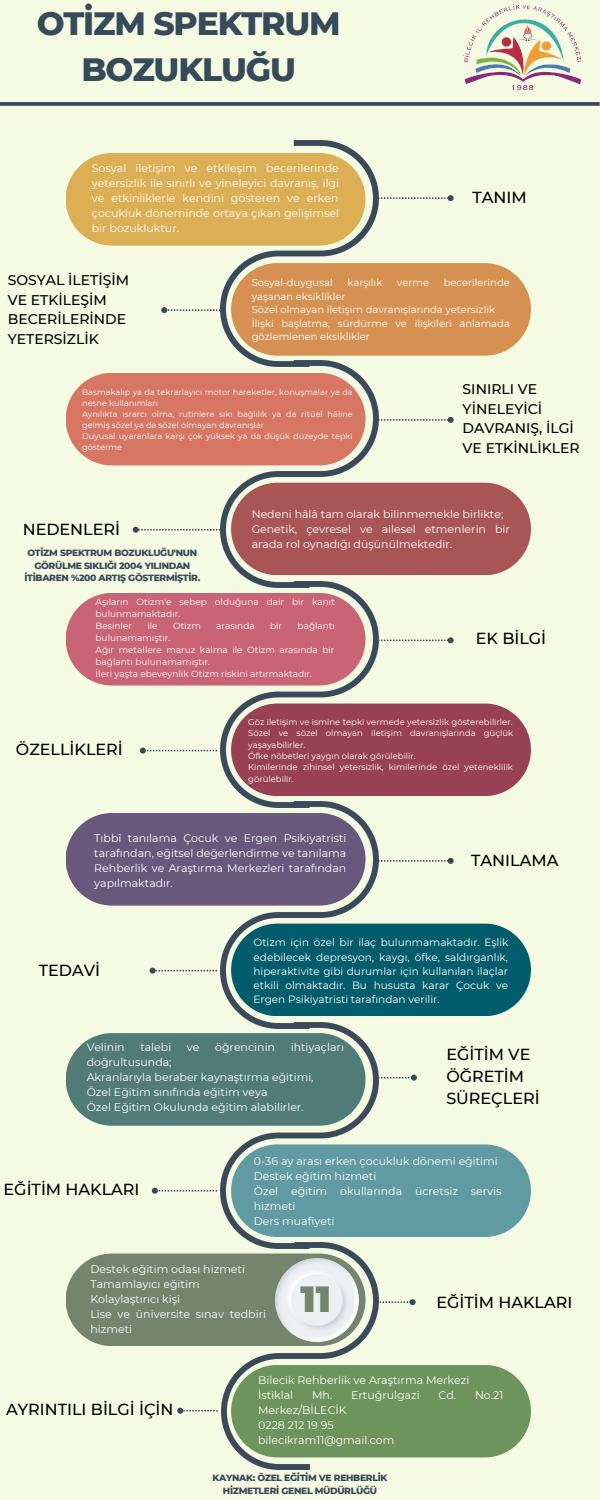
<style>
.page{position:relative;width:600px;height:1500px;background:#f5fae2}
.page>*{position:absolute;margin:0;border:0;box-sizing:border-box;transform-origin:0 0}
.t1{font:900 36.3px "Montserrat";color:#74846d}
.t2{font:800 33px/45.8px "Montserrat";letter-spacing:-.035em;color:#364a5a;text-align:center}
.t3{font:500 16px/21.8px "Montserrat";color:#000}
.t4{font:500 14px/19.5px "Montserrat";color:#000}
.t5{font:11px/15px "Montserrat";color:#fff}
.t6{font:10.5px/14.2px "Montserrat";color:#fff;text-align:justify}
.t7{font:10px/13.5px "Montserrat";color:#fff}
.t8{font:800 9.2px/12.8px "Montserrat";letter-spacing:-.035em;color:#364a5a;text-align:center}
.t9{font:9px/12px "Montserrat";color:#fff}
.t10{font:8.5px/11.3px "Montserrat";color:#fff}
.t11{font:8.2px/10.9px "Montserrat";color:#fff}
</style>
<div class="page">
<img style="left:221px;top:1028px;width:157px;height:215px">
<img style="left:221px;top:140px;width:157px;height:221px">
<img style="left:221px;top:361px;width:157px;height:220px">
<img style="left:221px;top:581px;width:157px;height:221px">
<img style="left:221px;top:802px;width:157px;height:226px">
<img style="left:221px;top:1243px;width:158px;height:226px">
<div style="left:66px;top:153px;width:300px;height:93px;background:#ddaf54;border-radius:46px"></div>
<div style="left:66px;top:373px;width:300px;height:92px;background:#d67663;border-radius:46px"></div>
<div style="left:66px;top:593px;width:300px;height:93px;background:#c96477;border-radius:46px"></div>
<div style="left:66px;top:813px;width:300px;height:93px;background:#68597c;border-radius:46px"></div>
<div style="left:66px;top:1033px;width:300px;height:93px;background:#517b77;border-radius:46px"></div>
<div style="left:231px;top:263px;width:300px;height:93px;background:#d69152;border-radius:46px"></div>
<svg style="left:161px;top:306px;width:60px;height:8px"></svg>
<div style="left:231px;top:483px;width:300px;height:92px;background:#a55;border-radius:46px"></div>
<svg style="left:132px;top:526px;width:89px;height:8px"></svg>
<div style="left:231px;top:704px;width:300px;height:92px;background:#994154;border-radius:46px"></div>
<svg style="left:139px;top:747px;width:78px;height:7px"></svg>
<div style="left:231px;top:924px;width:300px;height:92px;background:#015c6b;border-radius:46px"></div>
<svg style="left:149px;top:967px;width:68px;height:7px"></svg>
<div style="left:231px;top:1144px;width:300px;height:93px;background:#609ba4;border-radius:46px"></div>
<svg style="left:151px;top:1187px;width:66px;height:7px"></svg>
<svg style="left:378px;top:416px;width:76px;height:8px"></svg>
<svg style="left:378px;top:636px;width:76px;height:9px"></svg>
<svg style="left:378px;top:857px;width:76px;height:8px"></svg>
<svg style="left:378px;top:1074px;width:39px;height:8px"></svg>
<svg style="left:378px;top:194px;width:76px;height:8px"></svg>
<div style="left:66px;top:1254px;width:300px;height:92px;background:#74846d;border-radius:46px"></div>
<img style="left:276px;top:1259px;width:82px;height:82px">
<svg style="left:377px;top:1298px;width:39px;height:8px"></svg>
<div style="left:231px;top:1365px;width:300px;height:92px;background:#6d945c;border-radius:46px"></div>
<svg style="left:177px;top:1407px;width:41px;height:7px"></svg>
<svg style="left:0;top:102px;width:600px;height:4px;background:#415462"></svg>
<img style="left:463px;top:4px;width:120px;height:87px">
<h2 class="t2" style="left:37px;top:0;width:305px">OTİZM SPEKTRUM<br>BOZUKLUĞU</h2>
<p class="t5" style="left:92px;top:160px;width:249px">Sosyal i letişi m ve etki leşi m beceri leri nde yetersizli k i le sınırlı ve yi neleyici davranış, i lgi ve etki nli klerle kendi ni gösteren ve erken çocukluk dönemi nde ortaya çıkan gelişi msel bi r bozukluktur.</p>
<h3 class="t3" style="left:473px;top:186px;width:56px">TANIM</h3>
<p class="t4" style="left:8px;top:271px;width:123px">SOSYAL İLETİŞİM<br>VE ETKİLEŞİM<br>BECERİLERİNDE<br>YETERSİZLİK</p>
<p class="t7" style="left:252px;top:276px;width:83px">Sosyal-duygusal</p>
<p class="t7" style="left:347px;top:276px;width:36px">karşılık</p>
<p class="t7" style="left:397px;top:276px;width:34px">verme</p>
<p class="t7" style="left:444px;top:276px;width:68px">beceri leri nde</p>
<p class="t7" style="left:252px;top:289px;width:260px">yaşanan eksi kli kler<br>Sözel olmayan i letişi m davranışlarında yetersizli k İlişki başlatma, sürdürme ve i lişki leri anlamada gözlemlenen eksi kli kler</p>
<p class="t11" style="left:82px;top:387px;width:272px">Basmakalıp ya da tekrarlayıcı motor hareketler, konuşmalar ya da nesne kullanımları<br>Aynılıkta ısrarcı olma, ruti nlere sıkı bağlılık ya da ritüel hâli ne gelmiş sözel ya da sözel olmayan davranışlar<br>Duyusal uyaranlara karşı çok yüksek ya da düşük düzeyde tepki gösterme</p>
<p class="t4" style="left:463px;top:380px;width:119px">SINIRLI VE<br>YİNELEYİCİ<br>DAVRANIŞ, İLGİ<br>VE ETKİNLİKLER</p>
<h3 class="t3" style="left:23px;top:518px;width:99px">NEDENLERİ</h3>
<p class="t8" style="left:24px;top:546px;width:177px">OTİZM SPEKTRUM BOZUKLUĞU'NUN<br>GÖRÜLME SIKLIĞI 2004 YILINDAN<br>İTİBAREN %200 ARTIŞ GÖSTERMİŞTİR.</p>
<p class="t5" style="left:252px;top:506px;width:260px">Nedeni hâlâ tam olarak bi li nmemekle bi rli kte;<br>Geneti k, çevresel ve ai lesel etmenleri n bi r arada rol oynadığı düşünülmektedi r.</p>
<p class="t9" style="left:96px;top:596px;width:241px">Aşıların Otizm'e sebep olduğuna dai r bi r kanıt bulunmamaktadır.<br>Besi nler</p>
<p class="t9" style="left:147px;top:620px;width:12px">ile</p>
<p class="t9" style="left:173px;top:620px;width:29px">Otizm</p>
<p class="t9" style="left:216px;top:620px;width:40px">arasında</p>
<p class="t9" style="left:270px;top:620px;width:14px">bir</p>
<p class="t9" style="left:298px;top:620px;width:39px">bağlantı</p>
<p class="t9" style="left:96px;top:632px;width:240px">bulunamamıştır.<br>Ağır metallere maruz kalma i le Otizm arasında bi r bağlantı bulunamamıştır.<br>İleri yaşta ebeveynli k Otizm riski ni artırmaktadır.</p>
<h3 class="t3" style="left:476px;top:628px;width:72px">EK BİLGİ</h3>
<h3 class="t3" style="left:16px;top:738px;width:108px">ÖZELLİKLERİ</h3>
<p class="t10" style="left:248px;top:716px;width:267px">Göz i letişi m ve ismi ne tepki vermede yetersizli k gösterebi li rler.<br>Sözel ve sözel olmayan i letişi m davranışlarında güçlük yaşayabi li rler.<br>Öfke nöbetleri yaygın olarak görülebi li r.<br>Ki mi leri nde zi hi nsel yetersizli k, ki mi leri nde özel yetenekli li k görülebi li r.</p>
<p class="t5" style="left:94px;top:831px;width:254px">Tıbbî tanılama Çocuk ve Ergen Psi kiyatristi tarafından, eğitsel değerlendi rme ve tanılama Rehberli k ve Araştırma Merkezleri tarafından yapılmaktadır.</p>
<h3 class="t3" style="left:471px;top:849px;width:89px">TANILAMA</h3>
<h3 class="t3" style="left:39px;top:960px;width:63px">TEDAVİ</h3>
<p class="t6" style="left:254px;top:935px;width:256px">Otizm içi n özel bi r i laç bulunmamaktadır. Eşli k edebi lecek depresyon, kaygı, öfke, saldırganlık, hiperaktivite gibi durumlar için kullanılan ilaçlar etki li olmaktadır. Bu hususta karar Çocuk ve Ergen Psi kiyatristi tarafından veri li r.</p>
<p class="t5" style="left:87px;top:1039px;width:40px">Velinin</p>
<p class="t5" style="left:140px;top:1039px;width:31px">talebi</p>
<p class="t5" style="left:187px;top:1039px;width:14px">ve</p>
<p class="t5" style="left:215px;top:1039px;width:61px">öğrenci ni n</p>
<p class="t5" style="left:291px;top:1039px;width:55px">i htiyaçları</p>
<p class="t5" style="left:87px;top:1054px;width:228px">doğrultusunda;<br>Akranlarıyla beraber kaynaştırma eğiti mi, Özel Eğiti m sınıfında eğiti m veya<br>Özel Eğiti m Okulunda eğiti m alabi li rler.</p>
<h3 class="t3" style="left:446px;top:1043px;width:95px">EĞİTİM VE<br>ÖĞRETİM<br>SÜREÇLERİ</h3>
<h3 class="t3" style="left:4px;top:1178px;width:137px">EĞİTİM HAKLARI</h3>
<p class="t5" style="left:254px;top:1154px;width:249px">0-36 ay arası erken çocukluk dönemi eğiti mi<br>Destek eğiti m hizmeti<br>Özel eğiti m okullarında ücretsiz servis hizmeti<br>Ders muafiyeti</p>
<p class="t5" style="left:90px;top:1262px;width:175px">Destek eğiti m odası hizmeti<br>Tamamlayıcı eğiti m<br>Kolaylaştırıcı kişi<br>Lise ve üniversite sınav tedbi ri hizmeti</p>
<h1 class="t1" style="left:301px;top:1276px;width:32px">11</h1>
<h3 class="t3" style="left:436px;top:1291px;width:137px">EĞİTİM HAKLARI</h3>
<h3 class="t3" style="left:6px;top:1398px;width:169px">AYRINTILI BİLGİ İÇİN</h3>
<p class="t5" style="left:258px;top:1372px;width:211px">Bi leci k Rehberli k ve Araştırma Merkezi<br>İsti klal</p>
<p class="t5" style="left:312px;top:1387px;width:107px">Mh. Ertuğrulgazi</p>
<p class="t5" style="left:439px;top:1387px;width:66px">Cd. No.21</p>
<p class="t5" style="left:258px;top:1402px;width:138px">Merkez/BİLECİK<br>0228 212 19 95<br>bi leci kram11@gmai l.com</p>
<p class="t8" style="left:213px;top:1472px;width:176px">KAYNAK: ÖZEL EĞİTİM VE REHBERLİK<br>HİZMETLERİ GENEL MÜDÜRLÜĞÜ</p>
</div>
